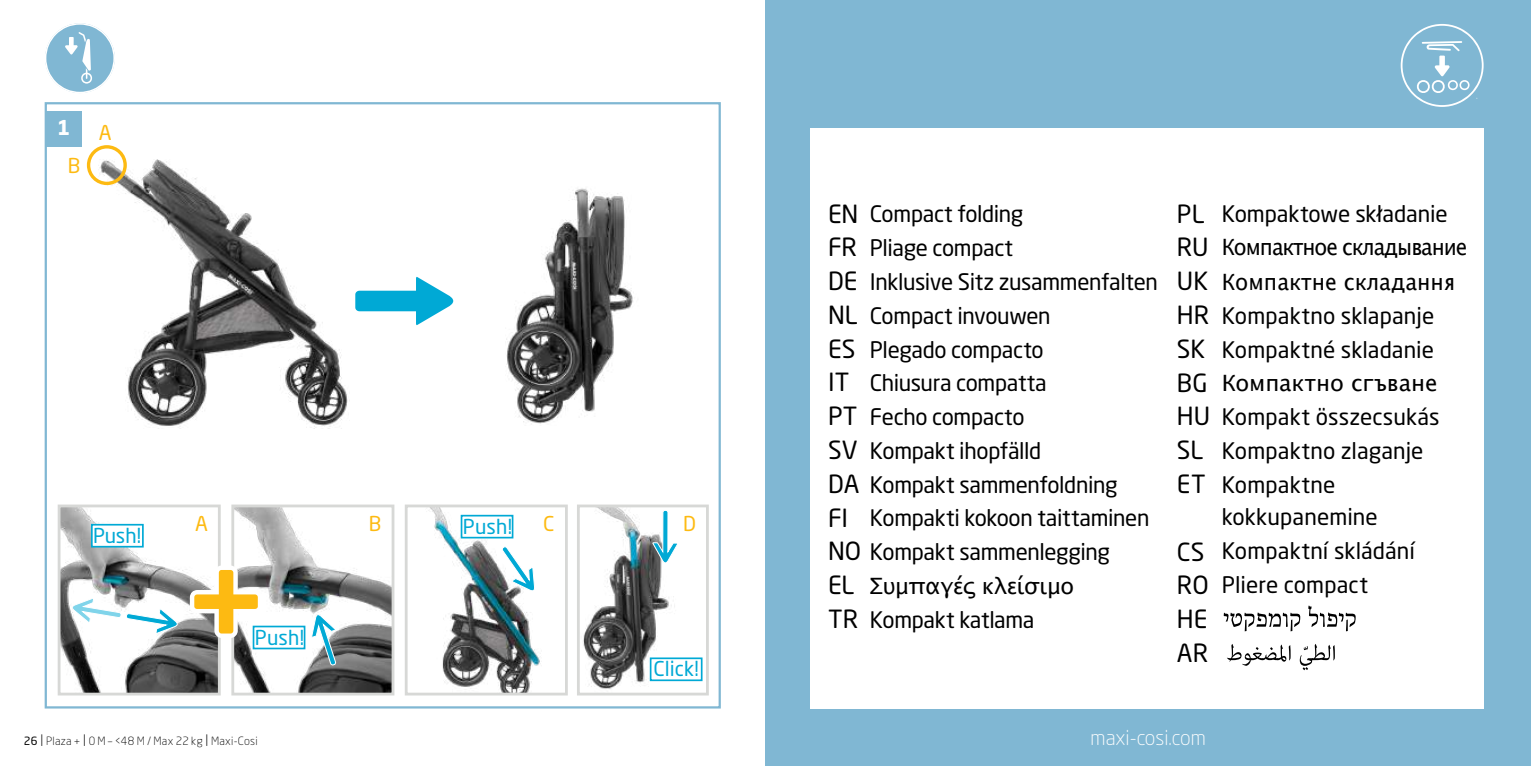
<style>
.page{position:relative;width:1531px;height:766px;background:#fff}
.page>*{position:absolute;margin:0;border:0;box-sizing:border-box;transform-origin:0 0}
.t1{font:24.75px/33.8px "Neo Sans Pro";color:#000}
.t2{font:22.5px/33.8px "Neo Sans Pro";letter-spacing:-.01em;color:#000}
.t3{font:22.5px/34.9px "Lucida Grande";letter-spacing:-.05em;color:#000;scale:.93 1}
.t4{font:22.5px "Lucida Grande";letter-spacing:-.01em;color:#000}
.t5{font:20.25px "Neo Sans Pro";letter-spacing:.005em;color:#00a9d5}
.t6{font:300 20.25px "Neo Sans Pro";color:#fff}
.t7{font:20.25px "Neo Sans Pro";color:#fdba12}
.t8{font:700 20.25px "Neo Sans Pro";color:#fff}
.t9{font:300 11.25px "Neo Sans Pro";letter-spacing:.025em;color:#000}
.s1{font-weight:400}
.s2{font-size:15.75px}
.s3{font-size:24.75px}
</style>
<div class="page">
<div style="left:46px;top:111px;width:35px;height:36px;background:#80b7d3"></div>
<img style="left:92px;top:145px;width:258px;height:283px">
<svg style="left:355px;top:276px;width:98px;height:49px"></svg>
<div style="left:87px;top:145px;width:40px;height:40px;border:3px solid #fdba12;border-radius:50%"></div>
<img style="left:506px;top:188px;width:127px;height:236px">
<img style="left:428px;top:508px;width:113px;height:183px">
<div style="left:405px;top:504px;width:163px;height:191px;border:3px solid #d7d8d6"></div>
<img style="left:583px;top:508px;width:98px;height:181px">
<div style="left:577px;top:504px;width:132px;height:191px;border:3px solid #d7d8d6"></div>
<img style="left:62px;top:508px;width:155px;height:183px">
<div style="left:58px;top:504px;width:163px;height:191px;border:3px solid #d7d8d6"></div>
<img style="left:235px;top:508px;width:155px;height:183px">
<div style="left:231px;top:504px;width:163px;height:191px;border:3px solid #d7d8d6"></div>
<svg style="left:190px;top:565px;width:72px;height:72px"></svg>
<div style="left:91px;top:523px;width:53px;height:24px;background:#fff;border:2px solid #00a9d5"></div>
<svg style="left:71px;top:591px;width:107px;height:48px"></svg>
<svg style="left:311px;top:614px;width:25px;height:51px"></svg>
<svg style="left:501px;top:546px;width:34px;height:45px"></svg>
<svg style="left:652px;top:509px;width:27px;height:54px"></svg>
<div style="left:253px;top:625px;width:52px;height:24px;background:#fff;border:2px solid #00a9d5"></div>
<div style="left:461px;top:514px;width:52px;height:24px;background:#fff;border:2px solid #00a9d5"></div>
<div style="left:650px;top:657px;width:52px;height:24px;background:#fff;border:2px solid #00a9d5"></div>
<div style="left:362px;top:511px;width:26px;height:25px;background:#fff"></div>
<div style="left:536px;top:511px;width:25px;height:25px;background:#fff"></div>
<div style="left:677px;top:511px;width:25px;height:25px;background:#fff"></div>
<div style="left:189px;top:511px;width:25px;height:25px;background:#fff"></div>
<svg style="left:45px;top:23px;width:70px;height:70px"></svg>
<div style="left:765px;top:0;width:766px;height:765px;background:#80b7d3"></div>
<div style="left:810px;top:128px;width:673px;height:580px;background:#fff"></div>
<svg style="left:1400px;top:24px;width:83px;height:83px"></svg>
<svg style="left:1227px;top:644px;width:63px;height:21px"></svg>
<svg style="left:1300px;top:644px;width:35px;height:26px"></svg>
<svg style="left:1223px;top:612px;width:77px;height:19px"></svg>
<svg style="left:1308px;top:605px;width:47px;height:26px"></svg>
<p class="t8" style="left:57px;top:114px;width:15px">1</p>
<p class="t7" style="left:99px;top:120px;width:14px">A</p>
<p class="t7" style="left:68px;top:153px;width:14px">B</p>
<p class="t5" style="left:93px;top:522px;width:50px">Push!</p>
<p class="t7" style="left:195px;top:511px;width:14px">A</p>
<p class="t7" style="left:369px;top:511px;width:14px">B</p>
<p class="t7" style="left:543px;top:511px;width:13px">C</p>
<p class="t7" style="left:683px;top:511px;width:14px">D</p>
<p class="t5" style="left:463px;top:513px;width:51px">Push!</p>
<p class="t5" style="left:255px;top:624px;width:51px">Push!</p>
<p class="t5" style="left:653px;top:656px;width:47px">Click!</p>
<p class="t9" style="left:24px;top:734px;width:235px"><span class="s1">26</span> <span class="s2">I</span> Plaza + <span class="s2">I</span> 0 M – &lt;48 M / Max 22 kg <span class="s2">I</span> Maxi-Cosi</p>
<p class="t1" style="left:828px;top:196px;width:32px">EN<br>FR<br>DE<br>NL<br>ES<br>IT<br>PT<br>SV</p>
<p class="t2" style="left:828px;top:467px;width:291px"><span class="s3">DA</span> Kompakt sammenfoldning</p>
<p class="t1" style="left:828px;top:500px;width:22px">FI</p>
<p class="t2" style="left:828px;top:534px;width:284px"><span class="s3">NO</span> Kompakt sammenlegging</p>
<p class="t1" style="left:828px;top:567px;width:32px">EL<br>TR</p>
<p class="t2" style="left:870px;top:197px;width:290px">Compact folding<br>Pliage compact<br>Inklusive Sitz zusammenfalten<br>Compact invouwen<br>Plegado compacto<br>Chiusura compatta<br>Fecho compacto<br>Kompakt ihopfälld</p>
<p class="t2" style="left:870px;top:501px;width:281px">Kompakti kokoon taittaminen</p>
<p class="t4" style="left:870px;top:573px;width:206px">Συμπαγές κλείσιμο</p>
<p class="t2" style="left:870px;top:602px;width:166px">Kompakt katlama</p>
<p class="t1" style="left:1177px;top:196px;width:35px">PL<br>RU<br>UK<br>HR<br>SK<br>BG<br>HU<br>SL<br>ET</p>
<p class="t1" style="left:1177px;top:534px;width:33px">CS<br>RO<br>HE<br>AR</p>
<p class="t2" style="left:1221px;top:197px;width:227px">Kompaktowe składanie</p>
<p class="t3" style="left:1221px;top:230px;width:266px">Компактное складывание<br>Компактне складання</p>
<p class="t2" style="left:1221px;top:298px;width:214px">Kompaktno sklapanje<br>Kompaktné skladanie</p>
<p class="t4" style="left:1221px;top:370px;width:218px">Компактно сгъване</p>
<p class="t2" style="left:1221px;top:399px;width:219px">Kompakt összecsukás<br>Kompaktno zlaganje<br>Kompaktne kokkupanemine<br>Kompaktní skládání<br>Pliere compact</p>
<p class="t6" style="left:1090px;top:725px;width:117px">maxi-cosi.com</p>
</div>
